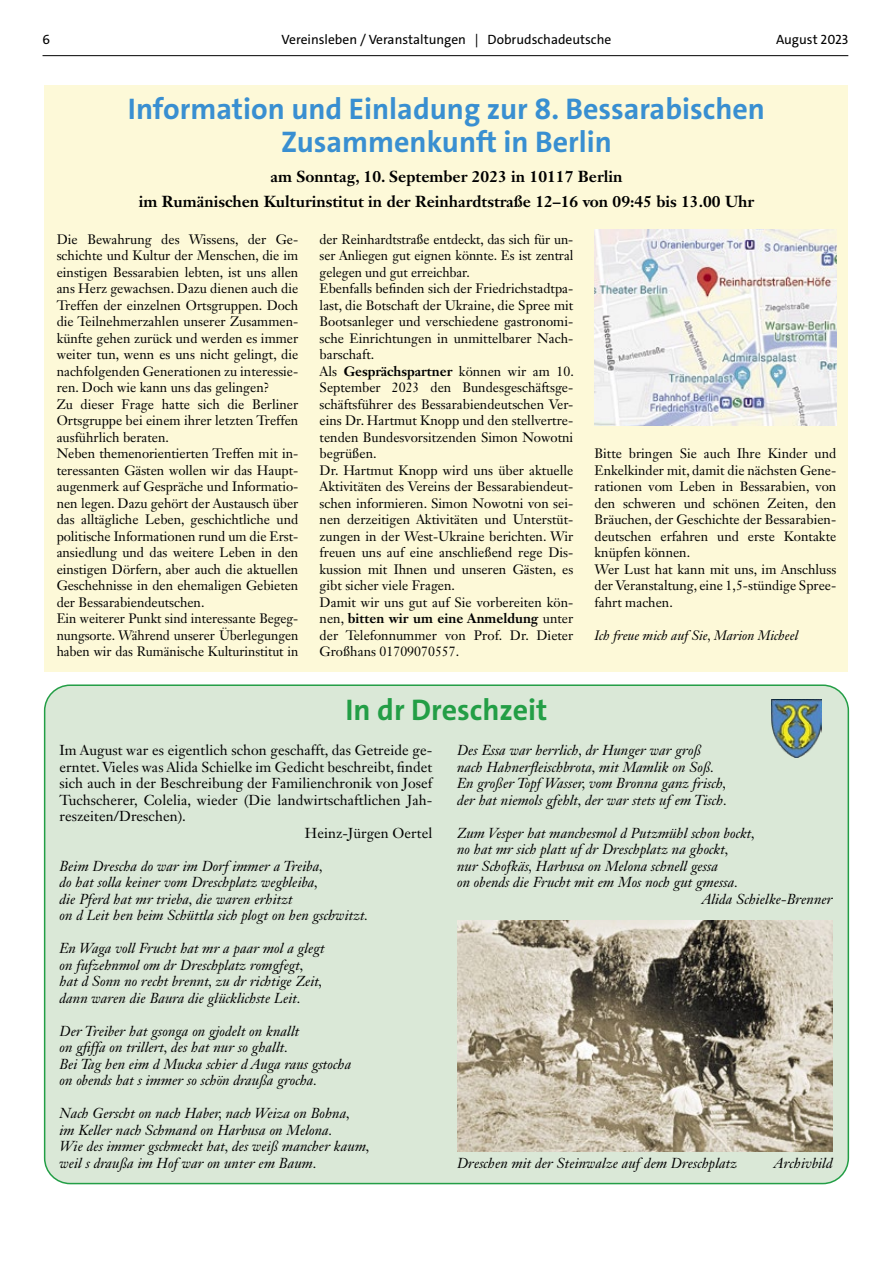
<style>
.page{position:relative;width:893px;height:1263px;background:#fff}
.page>*{position:absolute;margin:0;border:0;box-sizing:border-box;transform-origin:0 0}
.t1{font:700 30px/33px "The Sans";color:#398fd1;text-align:center}
.t2{font:700 30px "The Sans";color:#239e46}
.t3{font:700 15.75px/25.5px "Janson Text LT Std";color:#000;text-align:center}
.t4{font:italic 14.25px/16.5px "Janson Text LT Std";letter-spacing:.005em;color:#000}
.t5{font:14.25px "Janson Text LT Std";letter-spacing:.005em;color:#000}
.t6{font:13.5px/16.5px "Janson Text LT Std";color:#000}
.t7{font:13.5px "The Sans";color:#000}
.t8{font:italic 13.5px "Janson Text LT Std";color:#000}
.s1{font-weight:700}
</style>
<div class="page">
<hr style="left:43px;top:55px;width:805px;height:1px;background:#000">
<div style="left:45px;top:685px;width:803px;height:498px;background:#dae8d7;border-radius:26px"></div>
<img style="left:771px;top:700px;width:51px;height:57px">
<img style="left:457px;top:920px;width:376px;height:231px">
<div style="left:45px;top:85px;width:803px;height:587px;background:#fdf9d8"></div>
<img style="left:595px;top:230px;width:241px;height:195px">
<p class="t7" style="left:43px;top:31px;width:9px">6</p>
<p class="t7" style="left:282px;top:31px;width:331px">Vereinsleben / Veranstaltungen | Dobrudschadeutsche</p>
<p class="t7" style="left:776px;top:31px;width:74px">August 2023</p>
<h1 class="t1" style="left:128px;top:93px;width:639px">Information und Einladung zur 8. Bessarabischen<br>Zusammenkunft in Berlin</h1>
<p class="t3" style="left:139px;top:163px;width:617px">am Sonntag, 10. September 2023 in 10117 Berlin<br>im Rumänischen Kulturinstitut in der Reinhardtstraße 12–16 von 09:45 bis 13.00 Uhr</p>
<p class="t6" style="left:320px;top:231px;width:256px">der Reinhardtstraße entdeckt, das sich für un&shy;ser Anliegen gut eignen könnte. Es ist zentral gelegen und gut erreichbar.<br>Ebenfalls befinden sich der Friedrichstadtpa&shy;last, die Botschaft der Ukraine, die Spree mit Bootsanleger und verschiedene gastronomi&shy;sche Einrichtungen in unmittelbarer Nach&shy;barschaft.<br>Als <span class="s1">Gesprächspartner</span> können wir am 10.<br>September 2023 den Bundesgeschäftsge&shy;schäftsführer des Bessarabiendeutschen Ver&shy;eins Dr. Hartmut Knopp und den stellvertre&shy;tenden Bundesvorsitzenden Simon Nowotni begrüßen.<br>Dr. Hartmut Knopp wird uns über aktuelle Aktivitäten des Vereins der Bessarabiendeut&shy;schen informieren. Simon Nowotni von sei&shy;nen derzeitigen Aktivitäten und Unterstüt&shy;zungen in der West-Ukraine berichten. Wir freuen uns auf eine anschließend rege Dis&shy;kussion mit Ihnen und unseren Gästen, es gibt sicher viele Fragen.<br>Damit wir uns gut auf Sie vorbereiten kön&shy;nen, <span class="s1">bitten wir um eine Anmeldung</span> unter der Telefonnummer von Prof. Dr. Dieter Großhans 01709070557.</p>
<p class="t6" style="left:57px;top:231px;width:243px">Die Bewahrung des Wissens, der Ge&shy;schichte und Kultur der Menschen, die im einstigen Bessarabien lebten, ist uns allen ans Herz gewachsen. Dazu dienen auch die Treffen der einzelnen Ortsgruppen. Doch die Teilnehmerzahlen unserer Zusammen&shy;künfte gehen zurück und werden es immer weiter tun, wenn es uns nicht gelingt, die nachfolgenden Generationen zu interessie&shy;ren. Doch wie kann uns das gelingen?<br>Zu dieser Frage hatte sich die Berliner Ortsgruppe bei einem ihrer letzten Treffen ausführlich beraten.<br>Neben themenorientierten Treffen mit in&shy;teressanten Gästen wollen wir das Haupt&shy;augenmerk auf Gespräche und Informatio&shy;nen legen. Dazu gehört der Austausch über das alltägliche Leben, geschichtliche und politische Informationen rund um die Erst&shy;ansiedlung und das weitere Leben in den einstigen Dörfern, aber auch die aktuellen Geschehnisse in den ehemaligen Gebieten der Bessarabiendeutschen.<br>Ein weiterer Punkt sind interessante Begeg&shy;nungsorte. Während unserer Überlegungen haben wir das Rumänische Kulturinstitut in</p>
<p class="t6" style="left:595px;top:445px;width:243px">Bitte bringen Sie auch Ihre Kinder und Enkelkinder mit, damit die nächsten Gene&shy;rationen vom Leben in Bessarabien, von den schweren und schönen Zeiten, den Bräuchen, der Geschichte der Bessarabien&shy;deutschen erfahren und erste Kontakte knüpfen können.<br>Wer Lust hat kann mit uns, im Anschluss der Veranstaltung, eine 1,5-stündige Spree&shy;fahrt machen.</p>
<p class="t8" style="left:595px;top:627px;width:205px">Ich freue mich auf Sie, Marion Micheel</p>
<h1 class="t2" style="left:346px;top:691px;width:203px">In dr Dreschzeit</h1>
<p class="t5" style="left:60px;top:741px;width:374px">Im August war es eigentlich schon geschafft, das Getreide ge-</p>
<p class="t5" style="left:60px;top:758px;width:374px">erntet. Vieles was Alida Schielke im Gedicht beschreibt, findet</p>
<p class="t5" style="left:60px;top:774px;width:374px">sich auch in der Beschreibung der Familienchronik von Josef</p>
<p class="t5" style="left:60px;top:791px;width:374px">Tuchscherer, Colelia, wieder (Die landwirtschaftlichen Jah-</p>
<p class="t5" style="left:60px;top:807px;width:128px">reszeiten/Dreschen).</p>
<p class="t5" style="left:305px;top:824px;width:129px">Heinz-Jürgen Oertel</p>
<p class="t4" style="left:60px;top:858px;width:310px">Beim Drescha do war im Dorf immer a Treiba,<br>do hat solla keiner vom Dreschplatz wegbleiba,<br>die Pferd hat mr trieba, die waren erhitzt<br>on d Leit hen beim Schüttla sich plogt on hen gschwitzt.</p>
<p class="t4" style="left:60px;top:940px;width:266px">En Waga voll Frucht hat mr a paar mol a glegt on fufzehnmol om dr Dreschplatz romgfegt, hat d Sonn no recht brennt, zu dr richtige Zeit, dann waren die Baura die glücklichste Leit.</p>
<p class="t4" style="left:60px;top:1023px;width:293px">Der Treiber hat gsonga on gjodelt on knallt<br>on gfiffa on trillert, des hat nur so ghallt.<br>Bei Tag hen eim d Mucka schier d Auga raus gstocha on obends hat s immer so schön draußa grocha.</p>
<p class="t4" style="left:60px;top:1105px;width:312px">Nach Gerscht on nach Haber, nach Weiza on Bohna,<br>im Keller nach Schmand on Harbusa on Melona.<br>Wie des immer gschmeckt hat, des weiß mancher kaum, weil s draußa im Hof war on unter em Baum.</p>
<p class="t4" style="left:457px;top:742px;width:271px">Des Essa war herrlich, dr Hunger war groß nach Hahnerfleischbrota, mit Mamlik on Soß.<br>En großer Topf Wasser, vom Bronna ganz frisch, der hat niemols gfehlt, der war stets uf em Tisch.</p>
<p class="t4" style="left:457px;top:825px;width:300px">Zum Vesper hat manchesmol d Putzmühl schon bockt,</p>
<p class="t4" style="left:457px;top:841px;width:273px">no hat mr sich platt uf dr Dreschplatz na ghockt,</p>
<p class="t4" style="left:457px;top:858px;width:263px">nur Schofkäs, Harbusa on Melona schnell gessa</p>
<p class="t4" style="left:457px;top:874px;width:283px">on obends die Frucht mit em Mos noch gut gmessa.</p>
<p class="t4" style="left:702px;top:891px;width:132px">Alida Schielke-Brenner</p>
<p class="t4" style="left:457px;top:1155px;width:281px">Dreschen mit der Steinwalze auf dem Dreschplatz</p>
<p class="t4" style="left:774px;top:1155px;width:60px">Archivbild</p>
</div>
